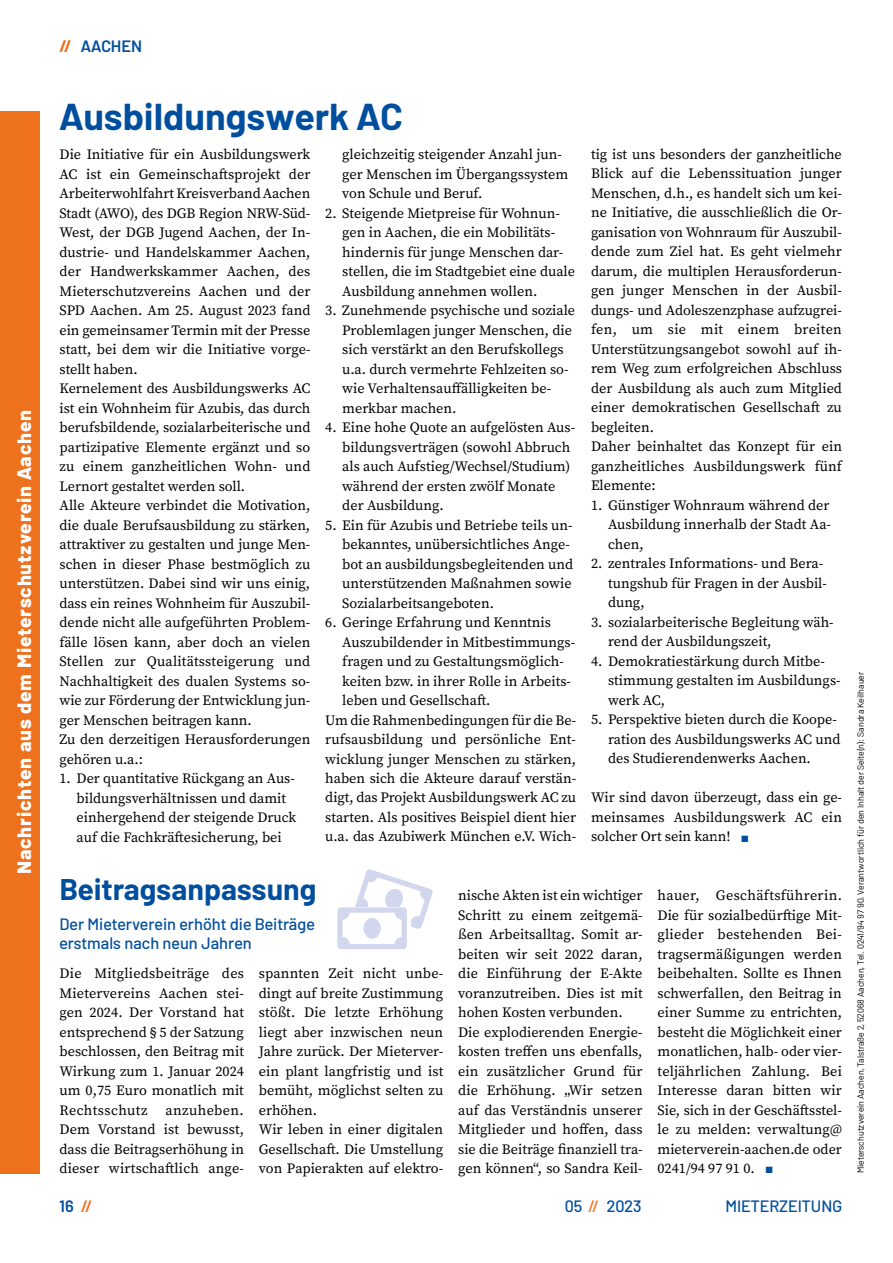
<style>
.page{position:relative;width:893px;height:1263px;background:#fff}
.page>*{position:absolute;margin:0;border:0;box-sizing:border-box;transform-origin:0 0}
.t1{font:700 37.5px "Barlow";color:#004e9e}
.t2{font:700 30px "Barlow";color:#004e9e}
.t3{font:800 19.5px "Barlow";letter-spacing:.04em;color:#fff}
.t4{font:500 16.5px/19.5px "Barlow";color:#004e9e}
.t5{font:600 16.5px "Barlow";color:#004e9e}
.t6{font:14.25px/19.5px "Source Serif Pro";color:#000}
.t7{font:9px "Barlow";color:#000}
.s1{color:#ee711d}
.s2{font-weight:300;font-size:10.5px;color:#004e9e}
.s3{font-size:10.5px;color:#004e9e}
</style>
<div class="page">
<div style="left:0;top:111px;width:40px;height:1062px;background:#ee711d"></div>
<svg style="left:337px;top:869px;width:96px;height:80px"></svg>
<h3 class="t3" style="left:10px;top:874px;width:466px;rotate:-90deg">Nachrichten aus dem Mieterschutzverein Aachen</h3>
<p class="t5" style="left:60px;top:34px;width:84px"><span class="s1">//</span> AACHEN</p>
<h1 class="t1" style="left:60px;top:89px;width:344px">Ausbildungswerk AC</h1>
<p class="t6" style="left:60px;top:145px;width:252px">Die Initiative für ein Ausbildungswerk AC ist ein Gemeinschaftsprojekt der Arbeiterwohlfahrt Kreisverband Aachen Stadt (AWO), des DGB Region NRW-Süd-West, der DGB Jugend Aachen, der In&shy;dustrie- und Handelskammer Aachen, der Handwerkskammer Aachen, des Mieterschutzvereins Aachen und der SPD Aachen. Am 25. August 2023 fand ein gemeinsamer Termin mit der Presse statt, bei dem wir die Initiative vorge&shy;stellt haben.<br>Kernelement des Ausbildungswerks AC ist ein Wohnheim für Azubis, das durch berufsbildende, sozialarbeiterische und partizipative Elemente ergänzt und so zu einem ganzheitlichen Wohn- und Lernort gestaltet werden soll.<br>Alle Akteure verbindet die Motivation, die duale Berufsausbildung zu stärken, attraktiver zu gestalten und junge Men&shy;schen in dieser Phase bestmöglich zu unterstützen. Dabei sind wir uns einig, dass ein reines Wohnheim für Auszubil&shy;dende nicht alle aufgeführten Problem&shy;fälle lösen kann, aber doch an vielen Stellen zur Qualitätssteigerung und Nachhaltigkeit des dualen Systems so&shy;wie zur Förderung der Entwicklung jun&shy;ger Menschen beitragen kann.<br>Zu den derzeitigen Herausforderungen gehören u.a.:</p>
<p class="t6" style="left:77px;top:769px;width:221px;text-indent:-17px">1. Der quantitative Rückgang an Aus&shy;bildungsverhältnissen und damit einhergehend der steigende Druck auf die Fachkräftesicherung, bei</p>
<p class="t6" style="left:342px;top:145px;width:227px">gleichzeitig steigender Anzahl jun&shy;ger Menschen im Übergangssystem von Schule und Beruf.</p>
<p class="t6" style="left:342px;top:203px;width:234px;text-indent:-17px">2. Steigende Mietpreise für Wohnun&shy;gen in Aachen, die ein Mobilitäts&shy;hindernis für junge Menschen dar&shy;stellen, die im Stadtgebiet eine duale Ausbildung annehmen wollen.</p>
<p class="t6" style="left:342px;top:301px;width:234px;text-indent:-17px">3. Zunehmende psychische und soziale Problemlagen junger Menschen, die sich verstärkt an den Berufskollegs u.a. durch vermehrte Fehlzeiten so&shy;wie Verhaltensauffälligkeiten be&shy;merkbar machen.</p>
<p class="t6" style="left:342px;top:418px;width:234px;text-indent:-17px">4. Eine hohe Quote an aufgelösten Aus&shy;bildungsverträgen (sowohl Abbruch als auch Aufstieg/Wechsel/Studium) während der ersten zwölf Monate der Ausbildung.</p>
<p class="t6" style="left:342px;top:515px;width:232px;text-indent:-17px">5. Ein für Azubis und Betriebe teils un&shy;bekanntes, unübersichtliches Ange&shy;bot an ausbildungsbegleitenden und unterstützenden Maßnahmen sowie Sozialarbeitsangeboten.</p>
<p class="t6" style="left:325px;top:612px;width:227px">6. Geringe Erfahrung und Kenntnis</p>
<p class="t6" style="left:342px;top:632px;width:234px">Auszubildender in Mitbestimmungs-</p>
<p class="t6" style="left:342px;top:651px;width:223px">fragen und zu Gestaltungsmöglich-</p>
<p class="t6" style="left:342px;top:671px;width:230px">keiten bzw. in ihrer Rolle in Arbeits-</p>
<p class="t6" style="left:342px;top:690px;width:150px">leben und Gesellschaft.</p>
<p class="t6" style="left:325px;top:710px;width:252px">Um die Rahmenbedingungen für die Be-</p>
<p class="t6" style="left:325px;top:729px;width:252px">rufsausbildung und persönliche Ent-</p>
<p class="t6" style="left:325px;top:749px;width:252px">wicklung junger Menschen zu stärken,</p>
<p class="t6" style="left:325px;top:768px;width:252px">haben sich die Akteure darauf verstän-</p>
<p class="t6" style="left:325px;top:788px;width:252px">digt, das Projekt Ausbildungswerk AC zu</p>
<p class="t6" style="left:325px;top:807px;width:252px">starten. Als positives Beispiel dient hier</p>
<p class="t6" style="left:325px;top:827px;width:252px">u.a. das Azubiwerk München e.V. Wich-</p>
<p class="t6" style="left:591px;top:144px;width:252px">tig ist uns besonders der ganzheitliche Blick auf die Lebenssituation junger Menschen, d.h., es handelt sich um kei&shy;ne Initiative, die ausschließlich die Or&shy;ganisation von Wohnraum für Auszubil&shy;dende zum Ziel hat. Es geht vielmehr darum, die multiplen Herausforderun&shy;gen junger Menschen in der Ausbil&shy;dungs- und Adoleszenzphase aufzugrei&shy;fen, um sie mit einem breiten Unterstützungsangebot sowohl auf ih&shy;rem Weg zum erfolgreichen Abschluss der Ausbildung als auch zum Mitglied einer demokratischen Gesellschaft zu begleiten.<br>Daher beinhaltet das Konzept für ein ganzheitliches Ausbildungswerk fünf Elemente:</p>
<p class="t6" style="left:608px;top:495px;width:224px;text-align:justify;text-indent:-17px">1. Günstiger Wohnraum während der Ausbildung innerhalb der Stadt Aa&shy;chen,</p>
<p class="t6" style="left:608px;top:554px;width:220px;text-indent:-17px">2. zentrales Informations- und Bera&shy;tungshub für Fragen in der Ausbil&shy;dung,</p>
<p class="t6" style="left:608px;top:612px;width:227px;text-indent:-17px">3. sozialarbeiterische Begleitung wäh&shy;rend der Ausbildungszeit,</p>
<p class="t6" style="left:608px;top:651px;width:234px;text-indent:-17px">4. Demokratiestärkung durch Mitbe&shy;stimmung gestalten im Ausbildungs&shy;werk AC,</p>
<p class="t6" style="left:608px;top:710px;width:234px;text-indent:-17px">5. Perspektive bieten durch die Koope&shy;ration des Ausbildungswerks AC und des Studierendenwerks Aachen.</p>
<p class="t6" style="left:591px;top:788px;width:252px;text-align:justify">Wir sind davon überzeugt, dass ein ge&shy;meinsames Ausbildungswerk AC ein solcher Ort sein kann! <span class="s2">■</span></p>
<h2 class="t2" style="left:60px;top:867px;width:259px">Beitragsanpassung</h2>
<p class="t4" style="left:60px;top:913px;width:257px">Der Mieterverein erhöht die Beiträge erstmals nach neun Jahren</p>
<p class="t6" style="left:60px;top:964px;width:186px;text-align:justify">Die Mitgliedsbeiträge des Mietervereins Aachen stei&shy;gen 2024. Der Vorstand hat entsprechend § 5 der Satzung beschlossen, den Beitrag mit Wirkung zum 1. Januar 2024 um 0,75 Euro monatlich mit Rechtsschutz</p>
<p class="t6" style="left:259px;top:964px;width:186px">spannten Zeit nicht unbe&shy;dingt auf breite Zustimmung stößt. Die letzte Erhöhung liegt aber inzwischen neun<br>Jahre zurück. Der Mieterver&shy;ein plant langfristig und ist bemüht, möglichst selten zu erhöhen.<br>Wir leben in einer digitalen<br>Gesellschaft. Die Umstellung von Papierakten auf elektro-</p>
<p class="t6" style="left:60px;top:1100px;width:186px;text-align:justify;text-indent:106px">anzuheben.<br>Dem Vorstand ist bewusst, dass die Beitragserhöhung in dieser wirtschaftlich ange-</p>
<p class="t6" style="left:458px;top:886px;width:186px">nische Akten ist ein wichtiger<br>Schritt zu einem zeitgemä&shy;ßen Arbeitsalltag. Somit ar&shy;beiten wir seit 2022 daran, die Einführung der E-Akte voranzutreiben. Dies ist mit hohen Kosten verbunden.<br>Die explodierenden Energie&shy;kosten treffen uns ebenfalls, ein zusätzlicher Grund für die Erhöhung. „Wir setzen auf das Verständnis unserer<br>Mitglieder und hoffen, dass sie die Beiträge finanziell tra&shy;gen können“, so Sandra Keil-</p>
<p class="t6" style="left:657px;top:886px;width:186px;text-align:justify">hauer, Geschäftsführerin.<br>Die für sozialbedürftige Mit&shy;glieder bestehenden Bei&shy;tragsermäßigungen werden beibehalten. Sollte es Ihnen schwerfallen, den Beitrag in einer Summe zu entrichten, besteht die Möglichkeit einer monatlichen, halb- oder vier&shy;teljährlichen Zahlung. Bei Interesse daran bitten wir Sie, sich in der Geschäftsstel&shy;le zu melden: verwaltung@ mieterverein-aachen.de oder 0241/94 97 91 0. <span class="s3">■</span></p>
<p class="t5" style="left:60px;top:1193px;width:34px">16 <span class="s1">//</span></p>
<p class="t4" style="left:565px;top:1195px;width:78px">05 <span class="s1">//</span> 2023</p>
<p class="t4" style="left:725px;top:1195px;width:118px">MIETERZEITUNG</p>
<p class="t7" style="left:854px;top:1173px;width:503px;rotate:-90deg">Mieterschutzverein Aachen, Talstraße 2, 52068 Aachen, Tel. 0241/94 97 90. Verantwortlich für den Inhalt der Seite(n): Sandra Keilhauer</p>
</div>
